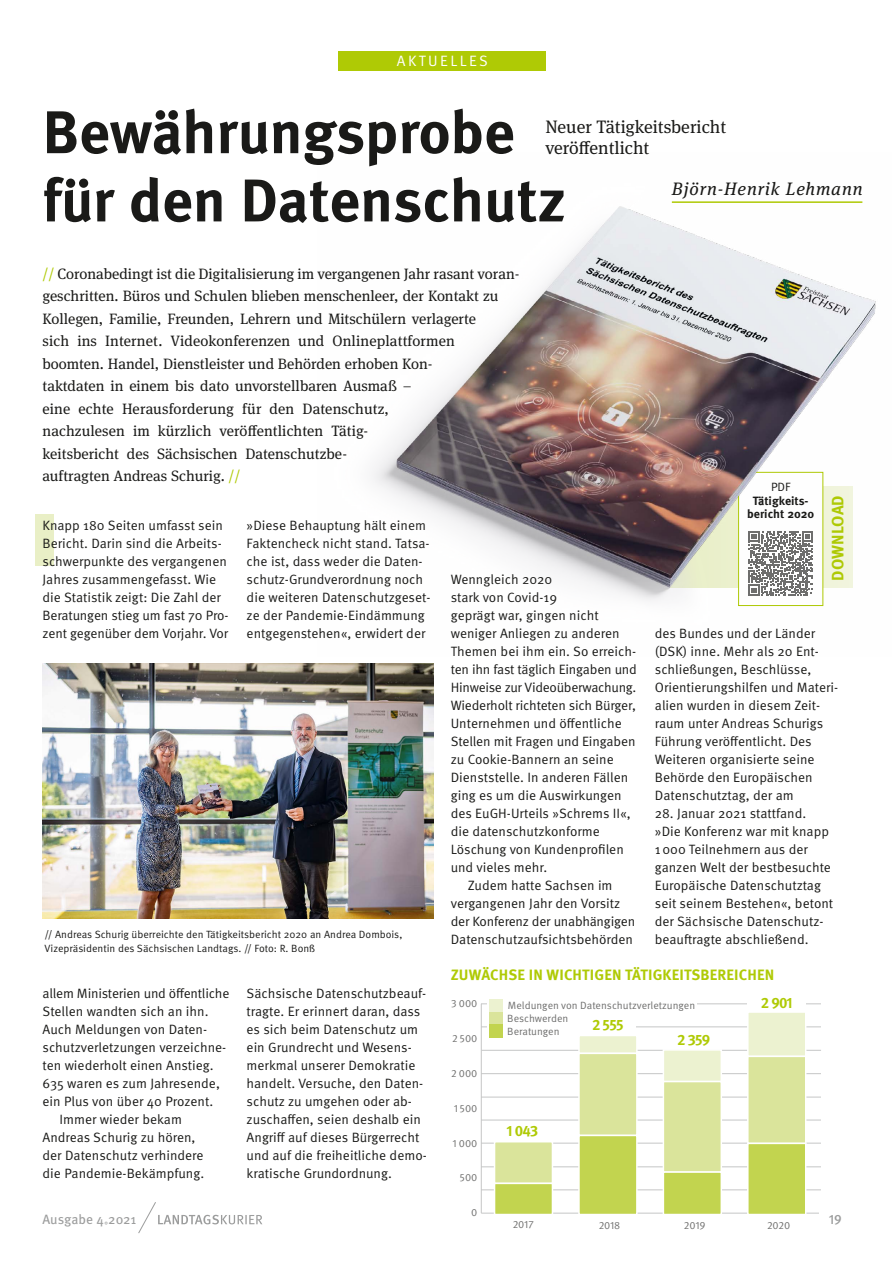
<style>
.page{position:relative;width:893px;height:1263px;background:#fff}
.page>*{position:absolute;margin:0;border:0;box-sizing:border-box;transform-origin:0 0}
.t1{font:700 60.15px/68.2px "Meta Pro";letter-spacing:-.005em;color:#1a1a18}
.t2{font:18px/21px "Meta Serif Pro";color:#1a1a18}
.t3{font:italic 18px "Meta Serif Pro";letter-spacing:.05em;color:#1a1a18}
.t4{font:700 16.5px "Meta Pro";letter-spacing:.005em;color:#afca05}
.t5{font:15px/22.5px "Meta Serif Pro";color:#1a1a18}
.t6{font:700 15px "Meta Pro";letter-spacing:.01em;color:#afca05}
.t7{font:15px "Meta Pro Norm";letter-spacing:.16em;color:#fff}
.t8{font:13.5px/18px "Meta Pro Norm";color:#1a1a18}
.t9{font:13.5px "Meta Pro";color:#9c9d9d}
.t10{font:500 13.5px "Meta Pro";color:#9c9d9d}
.t11{font:700 12px/13.5px "Meta Pro";color:#1a1a18;text-align:center}
.t12{font:10.5px/13.5px "Meta Pro Norm";color:#1a1a18}
.t13{font:10.5px/13.2px "Meta Pro Norm";color:#6f6f6e}
.s1{color:#afca05}
.s2{font-family:"Meta Pro Norm";font-weight:400}
</style>
<div class="page">
<div style="left:36px;top:515px;width:18px;height:51px;background:#e9efc6"></div>
<img style="left:43px;top:663px;width:391px;height:256px">
<hr style="left:481px;top:1026px;width:340px;height:1px;background:#c5c6c6">
<hr style="left:481px;top:1003px;width:340px;height:1px;background:#c5c6c6">
<hr style="left:481px;top:1050px;width:340px;height:1px;background:#c5c6c6">
<hr style="left:481px;top:1073px;width:340px;height:1px;background:#c5c6c6">
<hr style="left:481px;top:1097px;width:340px;height:1px;background:#c5c6c6">
<hr style="left:481px;top:1143px;width:340px;height:1px;background:#c5c6c6">
<hr style="left:481px;top:1166px;width:340px;height:1px;background:#c5c6c6">
<hr style="left:481px;top:1189px;width:340px;height:1px;background:#c5c6c6">
<hr style="left:481px;top:1120px;width:340px;height:1px;background:#c5c6c6">
<hr style="left:481px;top:1213px;width:338px;height:1px;background:#c5c6c6">
<hr style="left:481px;top:1004px;width:1px;height:209px;background:#c5c6c6">
<div style="left:579px;top:1035px;width:58px;height:18px;background:#ecf2d0"></div>
<div style="left:578px;top:1035px;width:60px;height:19px;border:2px solid #fff"></div>
<div style="left:663px;top:1050px;width:58px;height:31px;background:#ecf2d0"></div>
<div style="left:663px;top:1049px;width:59px;height:33px;border:2px solid #fff"></div>
<div style="left:748px;top:1012px;width:58px;height:44px;background:#ecf2d0"></div>
<div style="left:747px;top:1011px;width:59px;height:46px;border:2px solid #fff"></div>
<div style="left:495px;top:1142px;width:57px;height:41px;background:#dae49b"></div>
<div style="left:494px;top:1141px;width:59px;height:43px;border:2px solid #fff"></div>
<div style="left:579px;top:1053px;width:58px;height:82px;background:#dae49b"></div>
<div style="left:578px;top:1052px;width:60px;height:84px;border:2px solid #fff"></div>
<div style="left:663px;top:1081px;width:58px;height:91px;background:#dae49b"></div>
<div style="left:663px;top:1081px;width:59px;height:92px;border:2px solid #fff"></div>
<div style="left:748px;top:1056px;width:58px;height:87px;background:#dae49b"></div>
<div style="left:747px;top:1055px;width:59px;height:89px;border:2px solid #fff"></div>
<div style="left:495px;top:1183px;width:57px;height:31px;background:#c2d44f"></div>
<div style="left:494px;top:1182px;width:59px;height:33px;border:2px solid #fff"></div>
<div style="left:579px;top:1135px;width:58px;height:79px;background:#c2d44f"></div>
<div style="left:578px;top:1135px;width:60px;height:80px;border:2px solid #fff"></div>
<div style="left:663px;top:1172px;width:58px;height:42px;background:#c2d44f"></div>
<div style="left:663px;top:1171px;width:59px;height:44px;border:2px solid #fff"></div>
<div style="left:748px;top:1143px;width:58px;height:71px;background:#c2d44f"></div>
<div style="left:747px;top:1143px;width:59px;height:72px;border:2px solid #fff"></div>
<div style="left:487px;top:998px;width:149px;height:33px;background:#fff"></div>
<div style="left:633px;top:998px;width:64px;height:16px;background:#fff"></div>
<div style="left:747px;top:998px;width:59px;height:12px;background:#fff"></div>
<div style="left:489px;top:999px;width:14px;height:14px;background:#ecf2d0"></div>
<div style="left:489px;top:1012px;width:14px;height:13px;background:#dae49b"></div>
<div style="left:489px;top:1025px;width:14px;height:13px;background:#c2d44f"></div>
<img style="left:372px;top:201px;width:504px;height:406px">
<svg style="left:138px;top:1202px;width:124px;height:32px"></svg>
<div style="left:338px;top:51px;width:208px;height:20px;background:#afca05"></div>
<p class="t7" style="left:397px;top:50px;width:92px">AKTUELLES</p>
<h1 class="t1" style="left:43px;top:94px;width:525px">Bewährungsprobe für den Datenschutz</h1>
<h2 class="t2" style="left:545px;top:115px;width:182px">Neuer Tätigkeitsbericht veröffentlicht</h2>
<p class="t3" style="left:672px;top:175px;width:192px">Björn-Henrik Lehmann</p>
<p class="t5" style="left:43px;top:261px;width:478px"><span class="s1">//</span> Coronabedingt ist die Digitalisierung im vergangenen Jahr rasant voran&shy;geschritten. Büros und Schulen blieben menschenleer, der Kontakt zu Kollegen, Familie, Freunden, Lehrern und Mitschülern verlagerte<br>sich ins Internet. Videokonferenzen und Onlineplattformen boomten. Handel, Dienstleister und Behörden erhoben Kon-<br>taktdaten in einem bis dato unvorstellbaren Ausmaß –<br>eine echte Herausforderung für den Datenschutz,<br>nachzulesen im kürzlich veröffentlichten Tätig-<br>keitsbericht des Sächsischen Datenschutzbe-<br>auftragten Andreas Schurig. <span class="s1">//</span></p>
<p class="t8" style="left:43px;top:515px;width:187px">Knapp 180 Seiten umfasst sein<br>Bericht. Darin sind die Arbeits&shy;schwerpunkte des vergangenen<br>Jahres zusammengefasst. Wie die Statistik zeigt: Die Zahl der<br>Beratungen stieg um fast 70 Pro&shy;zent gegenüber dem Vorjahr. Vor</p>
<p class="t8" style="left:247px;top:515px;width:185px">»Diese Behauptung hält einem<br>Faktencheck nicht stand. Tatsa&shy;che ist, dass weder die Daten&shy;schutz-Grundverordnung noch die weiteren Datenschutzgeset&shy;ze der Pandemie-Eindämmung entgegenstehen«, erwidert der</p>
<p class="t11" style="left:747px;top:480px;width:69px"><span class="s2">PDF<br></span>Tätigkeits&shy;bericht 2020</p>
<h3 class="t4" style="left:825px;top:581px;width:87px;rotate:-90deg">DOWNLOAD</h3>
<p class="t8" style="left:451px;top:569px;width:103px">Wenngleich 2020</p>
<p class="t8" style="left:451px;top:587px;width:188px">stark von Covid-19<br>geprägt war, gingen nicht weniger Anliegen zu anderen<br>Themen bei ihm ein. So erreich&shy;ten ihn fast täglich Eingaben und<br>Hinweise zur Videoüberwachung.<br>Wiederholt richteten sich Bürger,<br>Unternehmen und öffentliche<br>Stellen mit Fragen und Eingaben zu Cookie-Bannern an seine<br>Dienststelle. In anderen Fällen ging es um die Auswirkungen des EuGH-Urteils »Schrems II«, die datenschutzkonforme<br>Löschung von Kundenprofilen und vieles mehr.</p>
<p class="t8" style="left:451px;top:875px;width:186px;text-indent:17px">Zudem hatte Sachsen im vergangenen Jahr den Vorsitz der Konferenz der unabhängigen<br>Datenschutzaufsichtsbehörden</p>
<p class="t8" style="left:655px;top:623px;width:185px">des Bundes und der Länder (DSK) inne. Mehr als 20 Ent&shy;schließungen, Beschlüsse,<br>Orientierungshilfen und Materi&shy;alien wurden in diesem Zeit&shy;raum unter Andreas Schurigs<br>Führung veröffentlicht. Des<br>Weiteren organisierte seine<br>Behörde den Europäischen<br>Datenschutztag, der am</p>
<p class="t8" style="left:655px;top:803px;width:180px">28. Januar 2021 stattfand. »Die Konferenz war mit knapp<br>1000 Teilnehmern aus der ganzen Welt der bestbesuchte<br>Europäische Datenschutztag seit seinem Bestehen«, betont der Sächsische Datenschutz&shy;beauftragte abschließend.</p>
<p class="t12" style="left:45px;top:927px;width:359px">// Andreas Schurig überreichte den Tätigkeitsbericht 2020 an Andrea Dombois,<br>Vizepräsidentin des Sächsischen Landtags. // Foto: R. Bonß</p>
<p class="t8" style="left:43px;top:983px;width:188px">allem Ministerien und öffentliche<br>Stellen wandten sich an ihn.<br>Auch Meldungen von Daten&shy;schutzverletzungen verzeichne&shy;ten wiederholt einen Anstieg.<br>635 waren es zum Jahresende, ein Plus von über 40 Prozent.</p>
<p class="t8" style="left:43px;top:1109px;width:163px;text-indent:17px">Immer wieder bekam<br>Andreas Schurig zu hören, der Datenschutz verhindere die Pandemie-Bekämpfung.</p>
<h3 class="t6" style="left:451px;top:963px;width:325px">ZUWÄCHSE IN WICHTIGEN TÄTIGKEITSBEREICHEN</h3>
<p class="t8" style="left:247px;top:983px;width:182px">Sächsische Datenschutzbeauf&shy;tragte. Er erinnert daran, dass es sich beim Datenschutz um ein Grundrecht und Wesens&shy;merkmal unserer Demokratie handelt. Versuche, den Daten&shy;schutz zu umgehen oder ab&shy;zuschaffen, seien deshalb ein<br>Angriff auf dieses Bürgerrecht und auf die freiheitliche demo&shy;kratische Grundordnung.</p>
<p class="t6" style="left:761px;top:991px;width:34px">2 901</p>
<p class="t13" style="left:451px;top:996px;width:28px">3 000</p>
<p class="t13" style="left:507px;top:998px;width:189px">Meldungen von Datenschutzverletzungen<br>Beschwerden<br>Beratungen</p>
<p class="t6" style="left:592px;top:1013px;width:33px">2 555</p>
<p class="t13" style="left:452px;top:1031px;width:27px">2 500</p>
<p class="t6" style="left:677px;top:1028px;width:35px">2 359</p>
<p class="t13" style="left:451px;top:1066px;width:28px">2 000</p>
<p class="t13" style="left:454px;top:1101px;width:25px">1 500</p>
<p class="t6" style="left:506px;top:1119px;width:33px">1 043</p>
<p class="t13" style="left:453px;top:1135px;width:26px">1 000</p>
<p class="t13" style="left:460px;top:1170px;width:19px">500</p>
<p class="t13" style="left:471px;top:1205px;width:8px">0</p>
<p class="t9" style="left:43px;top:1209px;width:95px">Ausgabe 4 2021</p>
<p class="t10" style="left:829px;top:1209px;width:15px">19</p>
<p class="t13" style="left:513px;top:1217px;width:23px">2017</p>
<p class="t13" style="left:599px;top:1218px;width:23px">2018</p>
<p class="t13" style="left:684px;top:1218px;width:23px">2019</p>
<p class="t13" style="left:767px;top:1218px;width:25px">2020</p>
<p class="t9" style="left:104px;top:1217px;width:6px">˚</p>
</div>
